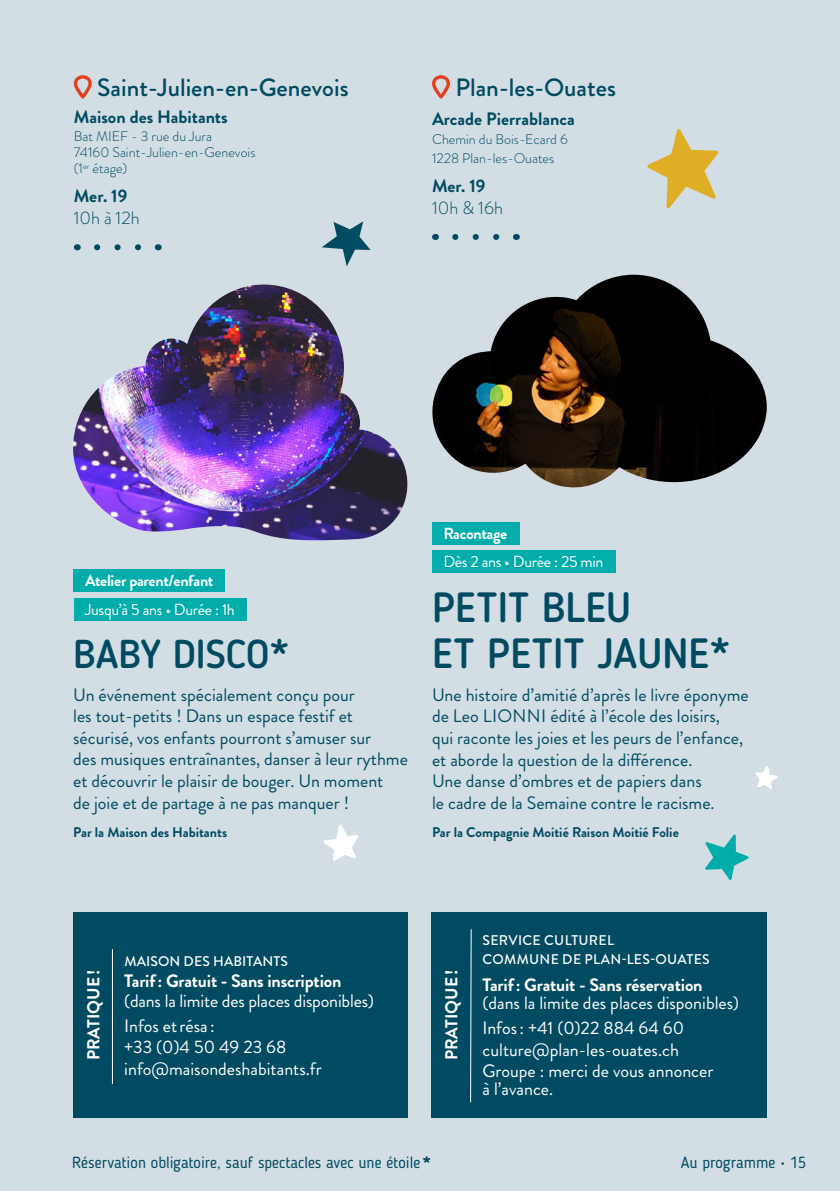
<style>
.page{position:relative;width:840px;height:1191px;background:#fff}
.page>*{position:absolute;margin:0;border:0;box-sizing:border-box;transform-origin:0 0}
.t1{font:500 42px/46px "Blogger Sans";color:#004b61}
.t2{font:500 40px "Blogger Sans";color:#004b61}
.t3{font:500 25px "Brandon Grotesque";color:#004b61}
.t4{font:18px/21.6px "Brandon Grotesque";color:#004b61}
.t5{font:18px/24.4px "Brandon Grotesque";color:#fff}
.t6{font:700 18px "Brandon Grotesque";letter-spacing:-.01em;color:#fff}
.t7{font:700 18px "Brandon Grotesque";color:#004b61}
.t8{font:300 18px "Brandon Grotesque";color:#004b61}
.t9{font:700 17.4px "Brandon Grotesque";color:#fff}
.t10{font:16px "Blogger Sans";color:#004b61}
.t11{font:16px "Brandon Grotesque";letter-spacing:-.02em;color:#fff}
.t12{font:700 16px "Brandon Grotesque";letter-spacing:-.02em;color:#fff}
.t13{font:300 14px/16px "Brandon Grotesque";color:#004b61}
.t14{font:700 14px "Brandon Grotesque";color:#004b61}
.t15{font:500 14px/19px "Brandon Grotesque";letter-spacing:.02em;color:#fff}
.s1{font-weight:700}
</style>
<div class="page">
<div style="left:0;top:0;width:839px;height:1191px;background:#d2dde4"></div>
<svg style="left:705px;top:834px;width:43px;height:46px"></svg>
<svg style="left:755px;top:766px;width:23px;height:23px"></svg>
<svg style="left:322px;top:221px;width:48px;height:45px"></svg>
<svg style="left:647px;top:129px;width:72px;height:80px"></svg>
<svg style="left:74px;top:75px;width:18px;height:23px"></svg>
<svg style="left:97px;top:244px;width:44px;height:6px"></svg>
<svg style="left:432px;top:75px;width:17px;height:23px"></svg>
<svg style="left:455px;top:234px;width:45px;height:6px"></svg>
<div style="left:73px;top:912px;width:335px;height:205px;background:#004b61"></div>
<hr style="left:112px;top:949px;width:1px;height:135px;background:#fff">
<div style="left:431px;top:912px;width:335px;height:205px;background:#004b61"></div>
<hr style="left:470px;top:929px;width:1px;height:173px;background:#fff">
<svg style="left:323px;top:825px;width:35px;height:36px"></svg>
<div style="left:432px;top:522px;width:87px;height:22px;background:#00adaa"></div>
<div style="left:432px;top:550px;width:183px;height:23px;background:#00adaa"></div>
<img style="left:432px;top:275px;width:334px;height:213px">
<div style="left:74px;top:569px;width:151px;height:23px;background:#00adaa"></div>
<div style="left:74px;top:598px;width:172px;height:22px;background:#00adaa"></div>
<img style="left:73px;top:284px;width:334px;height:257px">
<h3 class="t3" style="left:97px;top:71px;width:253px">Saint-Julien-en-Genevois</h3>
<p class="t7" style="left:74px;top:104px;width:155px">Maison des Habitants</p>
<p class="t13" style="left:74px;top:129px;width:183px">Bat MIEF - 3 rue du Jura<br>74160 Saint-Julien-en-Genevois (1<sup>er</sup> étage)</p>
<p class="t7" style="left:74px;top:183px;width:55px">Mer. 19</p>
<p class="t8" style="left:74px;top:205px;width:67px">10h à 12h</p>
<h3 class="t3" style="left:455px;top:71px;width:162px">Plan-les-Ouates</h3>
<p class="t7" style="left:432px;top:107px;width:144px">Arcade Pierrablanca</p>
<p class="t13" style="left:432px;top:130px;width:137px;line-height:18.8px">Chemin du Bois-Ecard 6<br>1228 Plan-les-Ouates</p>
<p class="t7" style="left:432px;top:173px;width:55px">Mer. 19</p>
<p class="t8" style="left:432px;top:195px;width:72px">10h &amp; 16h</p>
<p class="t12" style="left:85px;top:569px;width:130px">Atelier parent/enfant</p>
<p class="t11" style="left:85px;top:598px;width:151px">Jusqu’à 5 ans • Durée : 1h</p>
<h2 class="t2" style="left:73px;top:630px;width:218px">BABY DISCO*</h2>
<p class="t4" style="left:73px;top:684px;width:336px">Un événement spécialement conçu pour<br>les tout-petits ! Dans un espace festif et sécurisé, vos enfants pourront s’amuser sur<br>des musiques entraînantes, danser à leur rythme et découvrir le plaisir de bouger. Un moment<br>de joie et de partage à ne pas manquer !</p>
<p class="t14" style="left:73px;top:822px;width:155px">Par la Maison des Habitants</p>
<p class="t12" style="left:443px;top:522px;width:65px">Racontage</p>
<p class="t11" style="left:443px;top:550px;width:161px">Dès 2 ans • Durée : 25 min</p>
<h1 class="t1" style="left:432px;top:584px;width:300px">PETIT BLEU<br>ET PETIT JAUNE*</h1>
<p class="t4" style="left:432px;top:684px;width:318px">Une histoire d’amitié d’après le livre éponyme de Leo LIONNI édité à l’école des loisirs,<br>qui raconte les joies et les peurs de l’enfance, et aborde la question de la différence.<br>Une danse d’ombres et de papiers dans<br>le cadre de la Semaine contre le racisme.</p>
<p class="t14" style="left:432px;top:822px;width:248px">Par la Compagnie Moitié Raison Moitié Folie</p>
<p class="t9" style="left:81px;top:1060px;width:92px;rotate:-90deg">PRATIQUE!</p>
<p class="t15" style="left:124px;top:951px;width:165px">MAISON DES HABITANTS</p>
<p class="t6" style="left:124px;top:968px;width:218px">Tarif: Gratuit - Sans inscription</p>
<p class="t5" style="left:124px;top:989px;width:251px">(dans la limite des places disponibles)<br>Infos etrésa :</p>
<p class="t5" style="left:124px;top:1036px;width:199px;line-height:21.6px">+33 (0)4 50 49 23 68 info@maisondeshabitants.fr</p>
<p class="t9" style="left:439px;top:1060px;width:92px;rotate:-90deg">PRATIQUE!</p>
<p class="t15" style="left:482px;top:931px;width:228px">SERVICE CULTUREL<br>COMMUNE DE PLAN-LES-OUATES</p>
<p class="t6" style="left:482px;top:972px;width:221px">Tarif: Gratuit - Sans réservation</p>
<p class="t5" style="left:482px;top:991px;width:258px">(dans la limite des places disponibles)<br>Infos: +41 (0)22 884 64 60</p>
<p class="t5" style="left:482px;top:1038px;width:232px;line-height:21.6px">culture@plan-les-ouates.ch<br>Groupe : merci de vous annoncer</p>
<p class="t5" style="left:482px;top:1077px;width:72px">à l’avance.</p>
<p class="t10" style="left:72px;top:1152px;width:360px">Réservation obligatoire, sauf spectacles avec une étoile<span class="s1">*</span></p>
<p class="t10" style="left:680px;top:1153px;width:127px">Au programme • 15</p>
</div>
